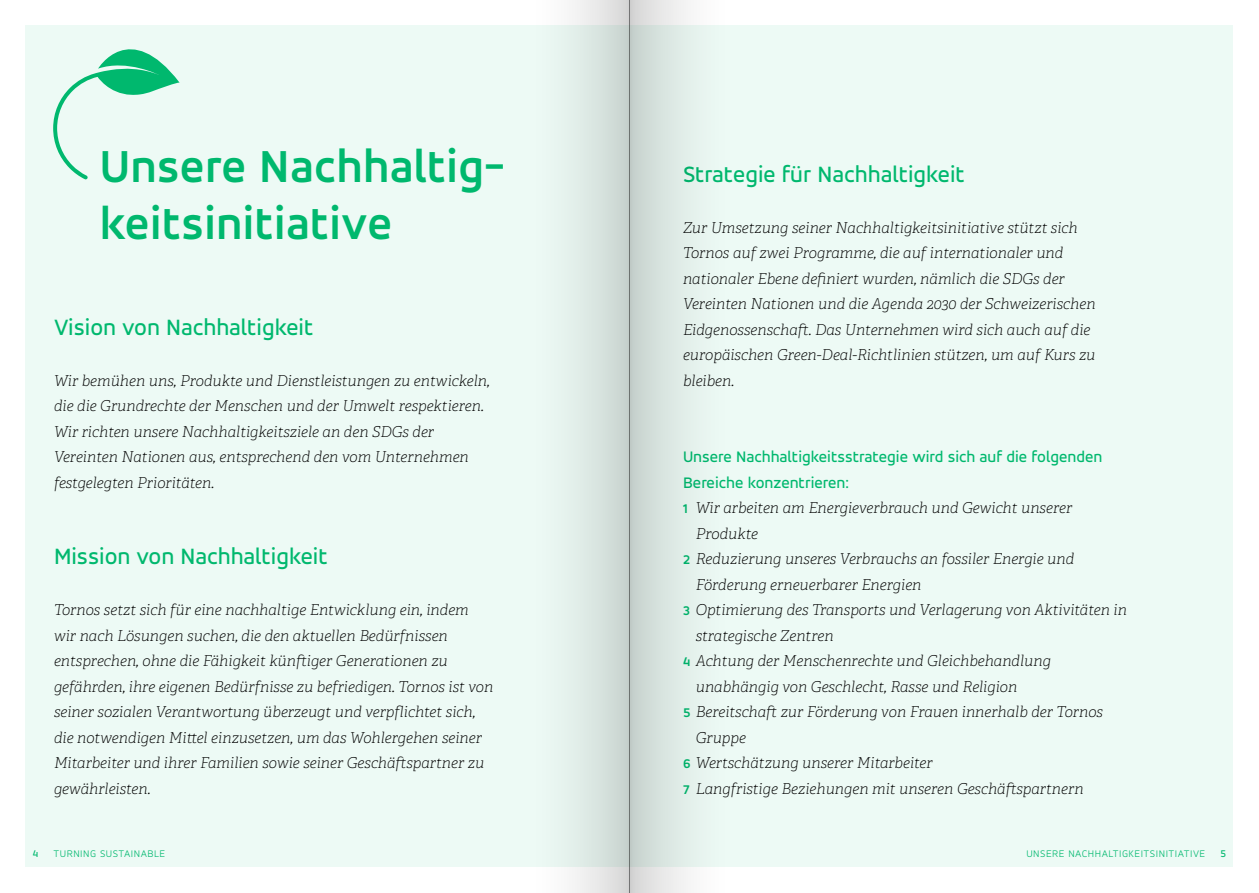
<style>
.page{position:relative;width:1259px;height:893px;background:#fff}
.page>*{position:absolute;margin:0;border:0;box-sizing:border-box;transform-origin:0 0}
.t1{font:700 48px/57px "Tornos Accord Alt";letter-spacing:.01em;color:#00b86e}
.t2{font:500 24px "Tornos Accord Alt";color:#00b86e}
.t3{font:500 16.5px/25.5px "Tornos Accord Alt";color:#00b86e}
.t4{font:italic 100 15px/25.5px "Tornos Adelle";color:#000}
.t5{font:300 10.5px "Tornos Accord Alt";letter-spacing:.05em;color:#00b86e}
.t6{font:500 10.5px "Tornos Accord Alt";color:#00b86e}
.s1{font-family:"Tornos Accord Alt";font-weight:700;font-style:normal;font-size:13.5px;color:#00b86e}
</style>
<div class="page">
<div style="left:26px;top:26px;width:1207px;height:841px;background:#edfaf5"></div>
<svg style="left:53px;top:25px;width:127px;height:154px"></svg>
<svg style="left:533px;top:0;width:96px;height:893px"></svg>
<svg style="left:630px;top:0;width:96px;height:893px"></svg>
<hr style="left:629px;top:0;width:1px;height:893px;background:#000">
<h1 class="t1" style="left:100px;top:137px;width:406px">Unsere Nachhaltig&shy;keitsinitiative</h1>
<h2 class="t2" style="left:54px;top:312px;width:261px">Vision von Nachhaltigkeit</h2>
<p class="t4" style="left:54px;top:368px;width:437px">Wir bemühen uns, Produkte und Dienstleistungen zu entwickeln, die die Grundrechte der Menschen und der Umwelt respektieren.<br>Wir richten unsere Nachhaltigkeitsziele an den SDGs der Vereinten Nationen aus, entsprechend den vom Unternehmen festgelegten Prioritäten.</p>
<h2 class="t2" style="left:54px;top:542px;width:275px">Mission von Nachhaltigkeit</h2>
<p class="t4" style="left:54px;top:597px;width:441px">Tornos setzt sich für eine nachhaltige Entwicklung ein, indem wir nach Lösungen suchen, die den aktuellen Bedürfnissen entsprechen, ohne die Fähigkeit künftiger Generationen zu gefährden, ihre eigenen Bedürfnisse zu befriedigen. Tornos ist von seiner sozialen Verantwortung überzeugt und verpflichtet sich, die notwendigen Mittel einzusetzen, um das Wohlergehen seiner Mitarbeiter und ihrer Familien sowie seiner Geschäftspartner zu gewährleisten.</p>
<h2 class="t2" style="left:683px;top:159px;width:283px">Strategie für Nachhaltigkeit</h2>
<p class="t4" style="left:683px;top:215px;width:414px">Zur Umsetzung seiner Nachhaltigkeitsinitiative stützt sich Tornos auf zwei Programme, die auf internationaler und nationaler Ebene definiert wurden, nämlich die SDGs der Vereinten Nationen und die Agenda 2030 der Schweizerischen Eidgenossenschaft. Das Unternehmen wird sich auch auf die europäischen Green-Deal-Richtlinien stützen, um auf Kurs zu bleiben.</p>
<p class="t3" style="left:683px;top:444px;width:421px">Unsere Nachhaltigkeitsstrategie wird sich auf die folgenden<br>Bereiche konzentrieren:</p>
<p class="t4" style="left:683px;top:495px;width:391px"><span class="s1">1</span> Wir arbeiten am Energieverbrauch und Gewicht unserer</p>
<p class="t4" style="left:696px;top:521px;width:64px">Produkte</p>
<p class="t4" style="left:683px;top:546px;width:393px"><span class="s1">2</span> Reduzierung unseres Verbrauchs an fossiler Energie und</p>
<p class="t4" style="left:696px;top:572px;width:227px">Förderung erneuerbarer Energien</p>
<p class="t4" style="left:683px;top:597px;width:445px"><span class="s1">3</span> Optimierung des Transports und Verlagerung von Aktivitäten in</p>
<p class="t4" style="left:696px;top:623px;width:139px">strategische Zentren</p>
<p class="t4" style="left:683px;top:648px;width:369px"><span class="s1">4</span> Achtung der Menschenrechte und Gleichbehandlung</p>
<p class="t4" style="left:696px;top:674px;width:323px">unabhängig von Geschlecht, Rasse und Religion</p>
<p class="t4" style="left:683px;top:699px;width:421px"><span class="s1">5</span> Bereitschaft zur Förderung von Frauen innerhalb der Tornos</p>
<p class="t4" style="left:696px;top:725px;width:52px">Gruppe</p>
<p class="t4" style="left:683px;top:750px;width:251px"><span class="s1">6</span> Wertschätzung unserer Mitarbeiter</p>
<p class="t4" style="left:683px;top:776px;width:402px"><span class="s1">7</span> Langfristige Beziehungen mit unseren Geschäftspartnern</p>
<p class="t6" style="left:33px;top:847px;width:7px">4</p>
<p class="t5" style="left:54px;top:848px;width:113px">TURNING SUSTAINABLE</p>
<p class="t5" style="left:1026px;top:848px;width:180px">UNSERE NACHHALTIGKEITSINITIATIVE</p>
<p class="t6" style="left:1220px;top:847px;width:7px">5</p>
</div>
